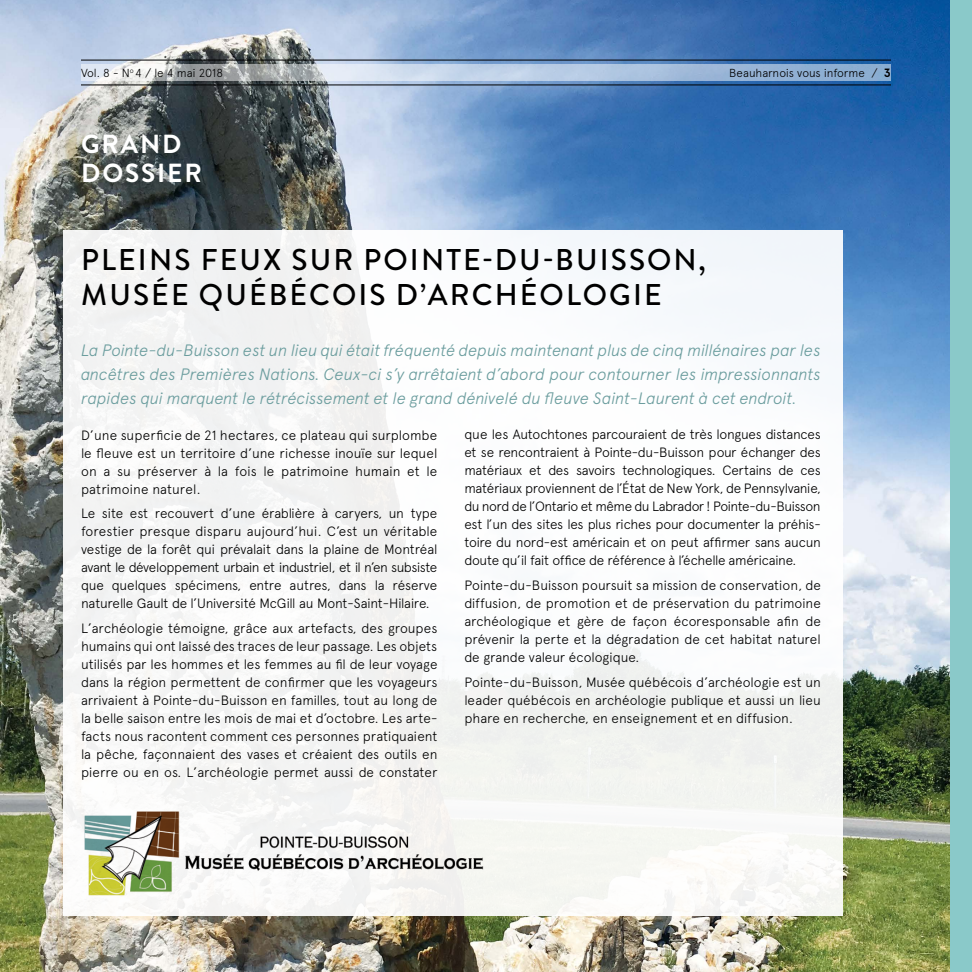
<style>
.page{position:relative;width:972px;height:972px;background:#fff}
.page>*{position:absolute;margin:0;border:0;box-sizing:border-box;transform-origin:0 0}
.t1{font:500 30px/34.5px "Brandon Grotesque";letter-spacing:.07em;color:#000}
.t2{font:700 26.25px/28.5px "Brandon Grotesque";letter-spacing:.07em;color:#fff}
.t3{font:italic 300 16.5px/24px "Apercu";letter-spacing:-.01em;color:#6b9d9e;text-align:justify}
.t4{font:300 13.5px/18px "Apercu";letter-spacing:-.01em;color:#000;text-align:justify}
.t5{font:300 11.7px "Apercu";letter-spacing:-.01em;color:#000}
.s1{font-weight:700;font-size:12px}
</style>
<div class="page">
<img style="left:0;top:0;width:950px;height:972px">
<svg style="left:81px;top:64px;width:810px;height:17px;background:#b5c5d8"></svg>
<div style="left:63px;top:230px;width:779px;height:686px;background:#f7f8fa"></div>
<div style="left:950px;top:0;width:22px;height:972px;background:#8ac9c9"></div>
<hr style="left:81px;top:60px;width:810px;height:1px;background:#000">
<hr style="left:81px;top:85px;width:810px;height:1px;background:#000">
<img style="left:68px;top:800px;width:433px;height:115px">
<p class="t5" style="left:81px;top:66px;width:144px">Vol. 8 - N<sup>o</sup> 4 / le 4 mai 2018</p>
<p class="t5" style="left:729px;top:66px;width:163px">Beauharnois vous informe / <span class="s1">3</span></p>
<h2 class="t2" style="left:81px;top:130px;width:118px">GRAND<br>DOSSI ER</h2>
<h1 class="t1" style="left:81px;top:243px;width:626px">PLEINS FEUX SUR POINTE-DU-BUISSON,<br>MUSÉE QUÉBÉCOIS D’ARCHÉOLOGIE</h1>
<p class="t3" style="left:81px;top:338px;width:741px">La Pointe-du-Buisson est un lieu qui était fréquenté depuis maintenant plus de cinq millénaires par les ancêtres des Premières Nations. Ceux-ci s’y arrêtaient d’abord pour contourner les impressionnants rapides qui marquent le rétrécissement et le grand dénivelé du fleuve Saint-Laurent à cet endroit.</p>
<p class="t4" style="left:81px;top:426px;width:358px">D’une superficie de 21 hectares, ce plateau qui surplombe le fleuve est un territoire d’une richesse inouïe sur lequel on a su préserver à la fois le patrimoine humain et le patrimoine naturel.</p>
<p class="t4" style="left:81px;top:504px;width:358px">Le site est recouvert d’une érablière à caryers, un type forestier presque disparu aujourd’hui. C’est un véritable vestige de la forêt qui prévalait dans la plaine de Montréal avant le développement urbain et industriel, et il n’en subsiste que quelques spécimens, entre autres, dans la réserve naturelle Gault de l’Université McGill au Mont-Saint-Hilaire.</p>
<p class="t4" style="left:81px;top:619px;width:358px">L’archéologie témoigne, grâce aux artefacts, des groupes humains qui ont laissé des traces de leur passage. Les objets utilisés par les hommes et les femmes au fil de leur voyage dans la région permettent de confirmer que les voyageurs arrivaient à Pointe-du-Buisson en familles, tout au long de la belle saison entre les mois de mai et d’octobre. Les arte&shy;facts nous racontent comment ces personnes pratiquaient la pêche, façonnaient des vases et créaient des outils en pierre ou en os. L’archéologie permet aussi de constater</p>
<p class="t4" style="left:464px;top:426px;width:358px">que les Autochtones parcouraient de très longues distances et se rencontraient à Pointe-du-Buisson pour échanger des matériaux et des savoirs technologiques. Certains de ces matériaux proviennent de l’État de New York, de Pennsylvanie, du nord de l’Ontario et même du Labrador ! Pointe-du-Buisson est l’un des sites les plus riches pour documenter la préhis&shy;toire du nord-est américain et on peut affirmer sans aucun doute qu’il fait office de référence à l’échelle américaine.</p>
<p class="t4" style="left:464px;top:576px;width:358px">Pointe-du-Buisson poursuit sa mission de conservation, de diffusion, de promotion et de préservation du patrimoine archéologique et gère de façon écoresponsable afin de prévenir la perte et la dégradation de cet habitat naturel de grande valeur écologique.</p>
<p class="t4" style="left:464px;top:673px;width:358px">Pointe-du-Buisson, Musée québécois d’archéologie est un leader québécois en archéologie publique et aussi un lieu phare en recherche, en enseignement et en diffusion.</p>
</div>
